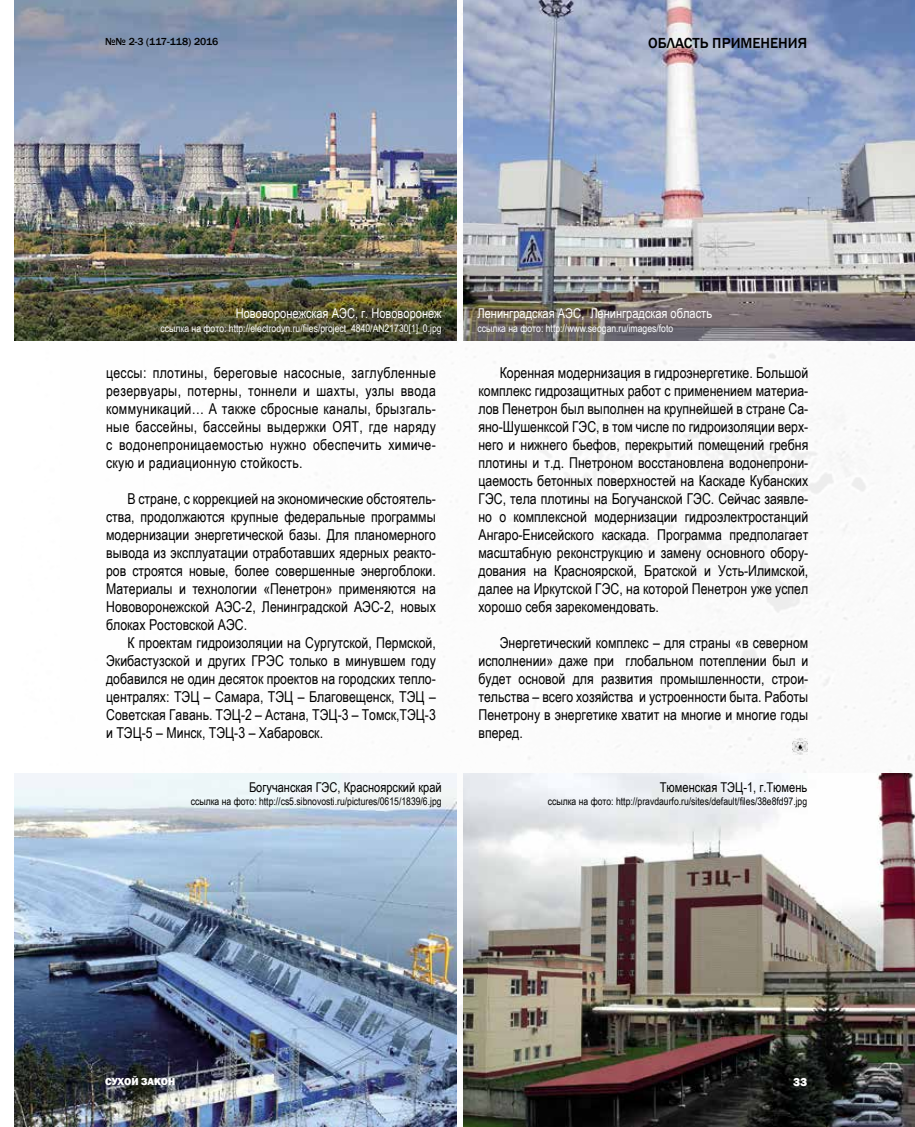
<style>
.page{position:relative;width:915px;height:1127px;background:#fff}
.page>*{position:absolute;margin:0;border:0;box-sizing:border-box;transform-origin:0 0}
.t1{font:15px/18px "Arial Narrow";color:#000;text-align:justify}
.t2{font:500 15px "Franklin Gothic";color:#000}
.t3{font:13.5px "Arial Narrow";color:#fff}
.t4{font:13.5px "Arial Narrow";color:#000}
.t5{font:800 12px "Franklin Gothic";color:#fff}
.t6{font:10.5px "Arial Narrow";color:#000}
.t7{font:10.5px "Arial Narrow";color:#fff}
.t8{font:500 10.5px "Franklin Gothic";color:#000}
.t9{font:800 10.5px "Franklin Gothic";color:#fff}
</style>
<div class="page">
<img style="left:405px;top:0;width:509px;height:1127px">
<img style="left:14px;top:773px;width:442px;height:354px">
<img style="left:463px;top:773px;width:451px;height:354px">
<img style="left:14px;top:0;width:442px;height:341px">
<img style="left:463px;top:0;width:451px;height:341px">
<img style="left:792px;top:738px;width:15px;height:17px">
<p class="t8" style="left:105px;top:35px;width:115px">№№ 2-3 (117-118) 2016</p>
<p class="t2" style="left:648px;top:34px;width:160px">ОБЛАСТЬ ПРИМЕНЕНИЯ</p>
<p class="t3" style="left:236px;top:303px;width:207px">Нововоронежская АЭС, г. Нововоронеж</p>
<p class="t7" style="left:160px;top:320px;width:282px">ссылка на фото: http://electrodyn.ru/files/project_4840/AN21730[1]_0.jpg</p>
<p class="t3" style="left:477px;top:303px;width:236px">Ленинградская АЭС, Ленинградская область</p>
<p class="t7" style="left:477px;top:320px;width:197px">ссылка на фото: http://www.seogan.ru/images/foto</p>
<p class="t1" style="left:106px;top:363px;width:331px">цессы: плотины, береговые насосные, заглубленные резервуары, потерны, тоннели и шахты, узлы ввода коммуникаций… А также сбросные каналы, брызгаль&shy;ные бассейны, бассейны выдержки ОЯТ, где наряду с водонепроницаемостью нужно обеспечить химиче&shy;скую и радиационную стойкость.</p>
<p class="t1" style="left:106px;top:489px;width:331px;text-indent:21px">В стране, с коррекцией на экономические обстоятель&shy;ства, продолжаются крупные федеральные программы модернизации энергетической базы. Для планомерного вывода из эксплуатации отработавших ядерных реакто&shy;ров строятся новые, более совершенные энергоблоки.<br>Материалы и технологии «Пенетрон» применяются на Нововоронежской АЭС-2, Ленинградской АЭС-2, новых блоках Ростовской АЭС.</p>
<p class="t1" style="left:106px;top:633px;width:331px;text-indent:21px">К проектам гидроизоляции на Сургутской, Пермской, Экибастузской и других ГРЭС только в минувшем году добавился не один десяток проектов на городских тепло&shy;централях: ТЭЦ – Самара, ТЭЦ – Благовещенск, ТЭЦ – Советская Гавань. ТЭЦ-2 – Астана, ТЭЦ-3 – Томск,ТЭЦ-3 и ТЭЦ-5 – Минск, ТЭЦ-3 – Хабаровск.</p>
<p class="t1" style="left:478px;top:363px;width:331px;text-indent:21px">Коренная модернизация в гидроэнергетике. Большой комплекс гидрозащитных работ с применением материа&shy;лов Пенетрон был выполнен на крупнейшей в стране Са&shy;яно-Шушенксой ГЭС, в том числе по гидроизоляции верх&shy;него и нижнего бьефов, перекрытий помещений гребня плотины и т.д. Пнетроном восстановлена водонепрони&shy;цаемость бетонных поверхностей на Каскаде Кубанских ГЭС, тела плотины на Богучанской ГЭС. Сейчас заявле&shy;но о комплексной модернизации гидроэлектростанций Ангаро-Енисейского каскада. Программа предполагает масштабную реконструкцию и замену основного обору&shy;дования на Красноярской, Братской и Усть-Илимской, далее на Иркутской ГЭС, на которой Пенетрон уже успел хорошо себя зарекомендовать.</p>
<p class="t1" style="left:478px;top:633px;width:331px;text-indent:21px">Энергетический комплекс – для страны «в северном исполнении» даже при глобальном потеплении был и будет основой для развития промышленности, строи&shy;тельства – всего хозяйства и устроенности быта. Работы Пенетрону в энергетике хватит на многие и многие годы вперед.</p>
<p class="t4" style="left:249px;top:777px;width:194px">Богучанская ГЭС, Красноярский край</p>
<p class="t4" style="left:659px;top:777px;width:149px">Тюменская ТЭЦ-1, г.Тюмень</p>
<p class="t6" style="left:191px;top:794px;width:252px">ссылка на фото: http://cs5.sibnovosti.ru/pictures/0615/1839/6.jpg</p>
<p class="t6" style="left:547px;top:794px;width:261px">ссылка на фото: http://pravdaurfo.ru/sites/default/files/38e8fd97.jpg</p>
<p class="t9" style="left:105px;top:1075px;width:72px">СУХОЙ ЗАКОН</p>
<p class="t5" style="left:792px;top:1074px;width:16px">33</p>
</div>
